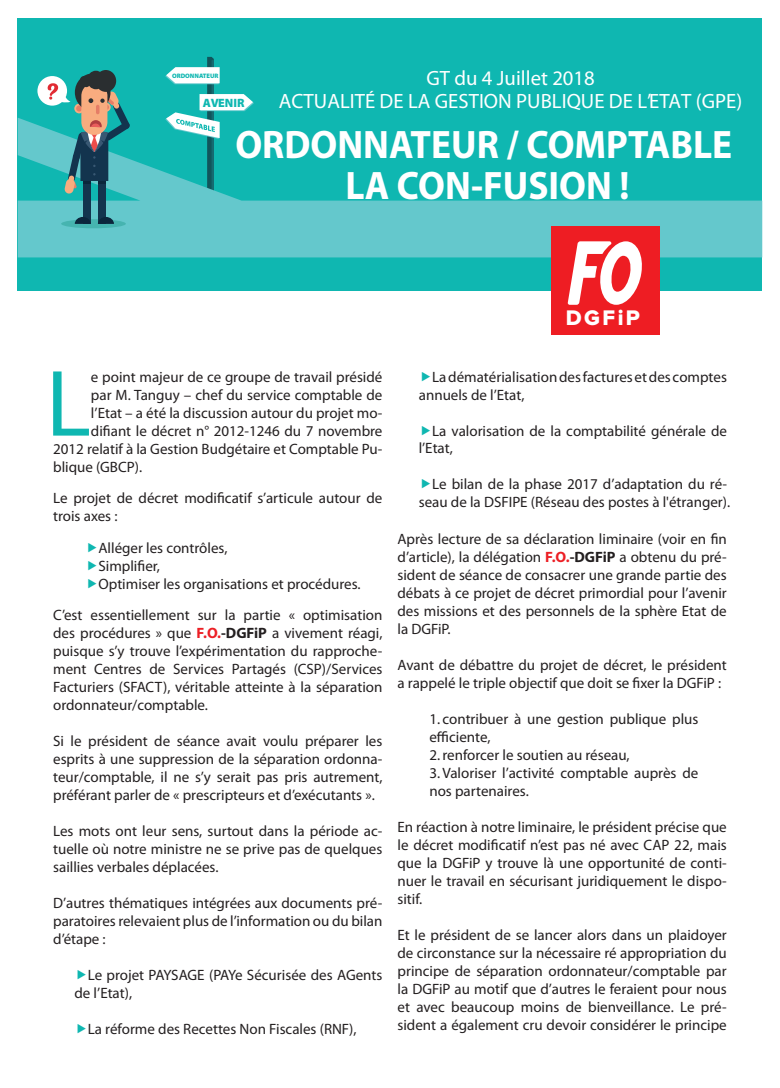
<style>
.page{position:relative;width:780px;height:1088px;background:#fff}
.page>*{position:absolute;margin:0;border:0;box-sizing:border-box;transform-origin:0 0}
.t1{font:95.12px "Myriad Pro";color:#0fb7b1}
.t2{font:700 39.88px/41.2px "Myriad Pro";color:#fff;text-align:center;scale:.94 1}
.t3{font:21.88px "Proxima Nova Extrabld";letter-spacing:.11em;color:#fff}
.t4{font:20.75px/22.9px "Myriad Pro";color:#fff;text-align:center}
.t5{font:15px/18px "Myriad Pro";color:#231f20}
.t6{font:900 12.12px "Myriad Pro";color:#0fb7b1}
.t7{font:900 6.5px "Myriad Pro";color:#0fb7b1}
.s1{font-weight:700;color:#ec1f25}
.s2{font-weight:700}
</style>
<div class="page">
<div style="left:18px;top:18px;width:744px;height:273px;background:#0fb7b1"></div>
<svg style="left:18px;top:118px;width:744px;height:139px"></svg>
<div style="left:61px;top:219px;width:65px;height:9px;background:#46b4b0;border-radius:50%"></div>
<svg style="left:165px;top:57px;width:89px;height:135px"></svg>
<div style="left:83px;top:180px;width:8px;height:44px;background:#13344e"></div>
<svg style="left:75px;top:217px;width:16px;height:7px"></svg>
<div style="left:98px;top:180px;width:8px;height:44px;background:#13344e"></div>
<svg style="left:98px;top:217px;width:16px;height:7px"></svg>
<div style="left:95px;top:70px;width:21px;height:22px;background:#2a2e30;border-radius:50%"></div>
<div style="left:87px;top:71px;width:18px;height:18px;background:#2a2e30;border-radius:50%"></div>
<svg style="left:37px;top:76px;width:93px;height:118px"></svg>
<div style="left:551px;top:227px;width:108px;height:108px;background:#ee1d23"></div>
<svg style="left:567px;top:241px;width:75px;height:64px"></svg>
<h3 class="t4" style="left:279px;top:66px;width:465px">GT du 4 Juillet 2018<br>ACTUALITÉ DE LA GESTION PUBLIQUE DE L’ETAT (GPE)</h3>
<h2 class="t2" style="left:235px;top:123px;width:530px">ORDONNATEUR / COMPTABLE<br>LA CON-FUSION !</h2>
<p class="t7" style="left:172px;top:72px;width:48px">ORDONNATEUR</p>
<p class="t6" style="left:203px;top:96px;width:43px">AVENIR</p>
<h3 class="t3" style="left:566px;top:307px;width:76px">DGFiP</h3>
<h1 class="t1" style="left:46px;top:345px;width:46px">L</h1>
<p class="t5" style="left:91px;top:367px;width:293px">e point majeur de ce groupe de travail présidé</p>
<p class="t5" style="left:91px;top:385px;width:293px">par M. Tanguy – chef du service comptable de</p>
<p class="t5" style="left:91px;top:403px;width:293px">l’Etat – a été la discussion autour du projet mo-</p>
<p class="t5" style="left:91px;top:421px;width:293px">difiant le décret n° 2012-1246 du 7 novembre</p>
<p class="t5" style="left:53px;top:439px;width:331px">2012 relatif à la Gestion Budgétaire et Comptable Pu-</p>
<p class="t5" style="left:53px;top:457px;width:90px">blique (GBCP).</p>
<p class="t5" style="left:53px;top:489px;width:331px">Le projet de décret modificatif s’articule autour de trois axes :</p>
<p class="t5" style="left:98px;top:538px;width:264px">Alléger les contrôles,<br>Simplifier,<br>Optimiser les organisations et procédures.</p>
<p class="t5" style="left:53px;top:606px;width:331px;text-align:justify">C’est essentiellement sur la partie « optimisation des procédures » que <span class="s1">F.O.</span><span class="s2">-DGFiP</span> a vivement réagi, puisque s’y trouve l’expérimentation du rapproche&shy;ment Centres de Services Partagés (CSP)/Services Facturiers (SFACT), véritable atteinte à la séparation ordonnateur/comptable.</p>
<p class="t5" style="left:53px;top:732px;width:331px;text-align:justify">Si le président de séance avait voulu préparer les esprits à une suppression de la séparation ordonna&shy;teur/comptable, il ne s’y serait pas pris autrement, préférant parler de « prescripteurs et d’exécutants ».</p>
<p class="t5" style="left:53px;top:822px;width:331px;text-align:justify">Les mots ont leur sens, surtout dans la période ac&shy;tuelle où notre ministre ne se prive pas de quelques saillies verbales déplacées.</p>
<p class="t5" style="left:53px;top:894px;width:331px;text-align:justify">D’autres thématiques intégrées aux documents pré&shy;paratoires relevaient plus de l’information ou du bilan d’étape :</p>
<p class="t5" style="left:74px;top:966px;width:309px;text-indent:13px">Le projet PAYSAGE (PAYe Sécurisée des AGents de l’Etat),</p>
<p class="t5" style="left:88px;top:1020px;width:270px">La réforme des Recettes Non Fiscales (RNF),</p>
<p class="t5" style="left:419px;top:368px;width:310px;text-indent:13px">La dématérialisation des factures et des comptes annuels de l’Etat,</p>
<p class="t5" style="left:419px;top:422px;width:310px;line-height:17.4px;text-indent:13px">La valorisation de la comptabilité générale de l’Etat,</p>
<p class="t5" style="left:419px;top:475px;width:313px;text-align:right">Le bilan de la phase 2017 d’adaptation du ré&shy;seau de la DSFIPE (Réseau des postes à l'étranger).</p>
<p class="t5" style="left:397px;top:530px;width:331px;text-align:justify">Après lecture de sa déclaration liminaire (voir en fin d’article), la délégation <span class="s1">F.O.</span><span class="s2">-DGFiP</span> a obtenu du pré&shy;sident de séance de consacrer une grande partie des débats à ce projet de décret primordial pour l’avenir des missions et des personnels de la sphère Etat de la DGFiP.</p>
<p class="t5" style="left:397px;top:656px;width:331px">Avant de débattre du projet de décret, le président a rappelé le triple objectif que doit se fixer la DGFiP :</p>
<p class="t5" style="left:429px;top:710px;width:270px">1. contribuer à une gestion publique plus efficiente,<br>2.renforcer le soutien au réseau,</p>
<p class="t5" style="left:429px;top:764px;width:270px">3. Valoriser l’activité comptable auprès de nos partenaires.</p>
<p class="t5" style="left:397px;top:818px;width:331px;text-align:justify">En réaction à notre liminaire, le président précise que le décret modificatif n’est pas né avec CAP 22, mais que la DGFiP y trouve là une opportunité de conti&shy;nuer le travail en sécurisant juridiquement le dispo&shy;sitif.</p>
<p class="t5" style="left:397px;top:926px;width:331px;text-align:justify">Et le président de se lancer alors dans un plaidoyer de circonstance sur la nécessaire ré appropriation du principe de séparation ordonnateur/comptable par la DGFiP au motif que d’autres le feraient pour nous et avec beaucoup moins de bienveillance. Le pré&shy;sident a également cru devoir considérer le principe</p>
</div>
